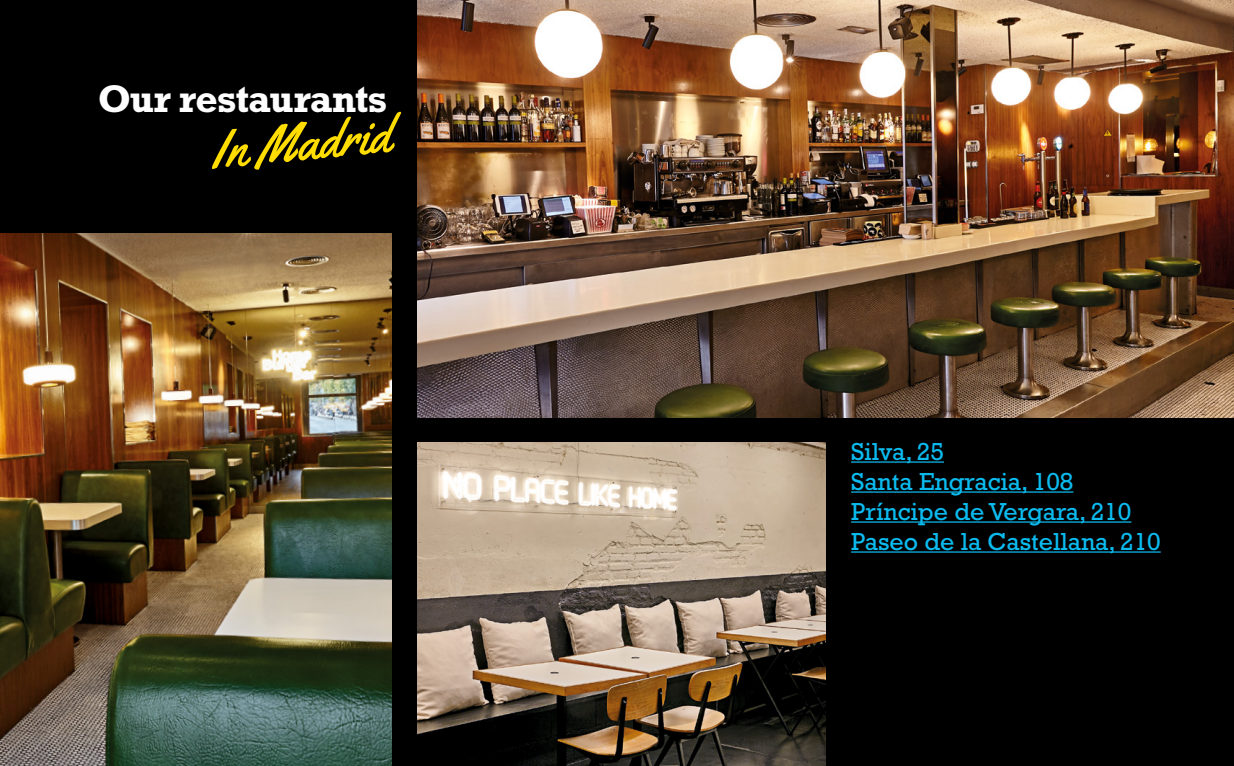
<style>
.page{position:relative;width:1234px;height:766px;background:#fff}
.page>*{position:absolute;margin:0;border:0;box-sizing:border-box;transform-origin:0 0}
.t1{font:52.35px "Yellowtail";color:#fd0}
.t2{font:700 39px "Rockwell Std";letter-spacing:-.025em;color:#fff}
.t3{font:25.05px/30px "Rockwell Std";color:#0bbbef}
</style>
<div class="page">
<div style="left:0;top:0;width:1233px;height:765px;background:#000"></div>
<img style="left:417px;top:442px;width:408px;height:323px">
<img style="left:0;top:233px;width:391px;height:532px">
<img style="left:417px;top:0;width:816px;height:417px">
<hr style="left:850px;top:461px;width:93px;height:1px;background:#0bbbef">
<hr style="left:850px;top:491px;width:223px;height:1px;background:#0bbbef">
<hr style="left:850px;top:521px;width:281px;height:1px;background:#0bbbef">
<hr style="left:850px;top:551px;width:310px;height:1px;background:#0bbbef">
<h2 class="t2" style="left:98px;top:75px;width:291px">Our restaurants</h2>
<h1 class="t1" style="left:208px;top:117px;width:181px;rotate:-5deg">In Madrid</h1>
<p class="t3" style="left:850px;top:435px;width:311px">Silva, 25<br>Santa Engracia, 108<br>Príncipe de Vergara, 210<br>Paseo de la Castellana, 210</p>
</div>
